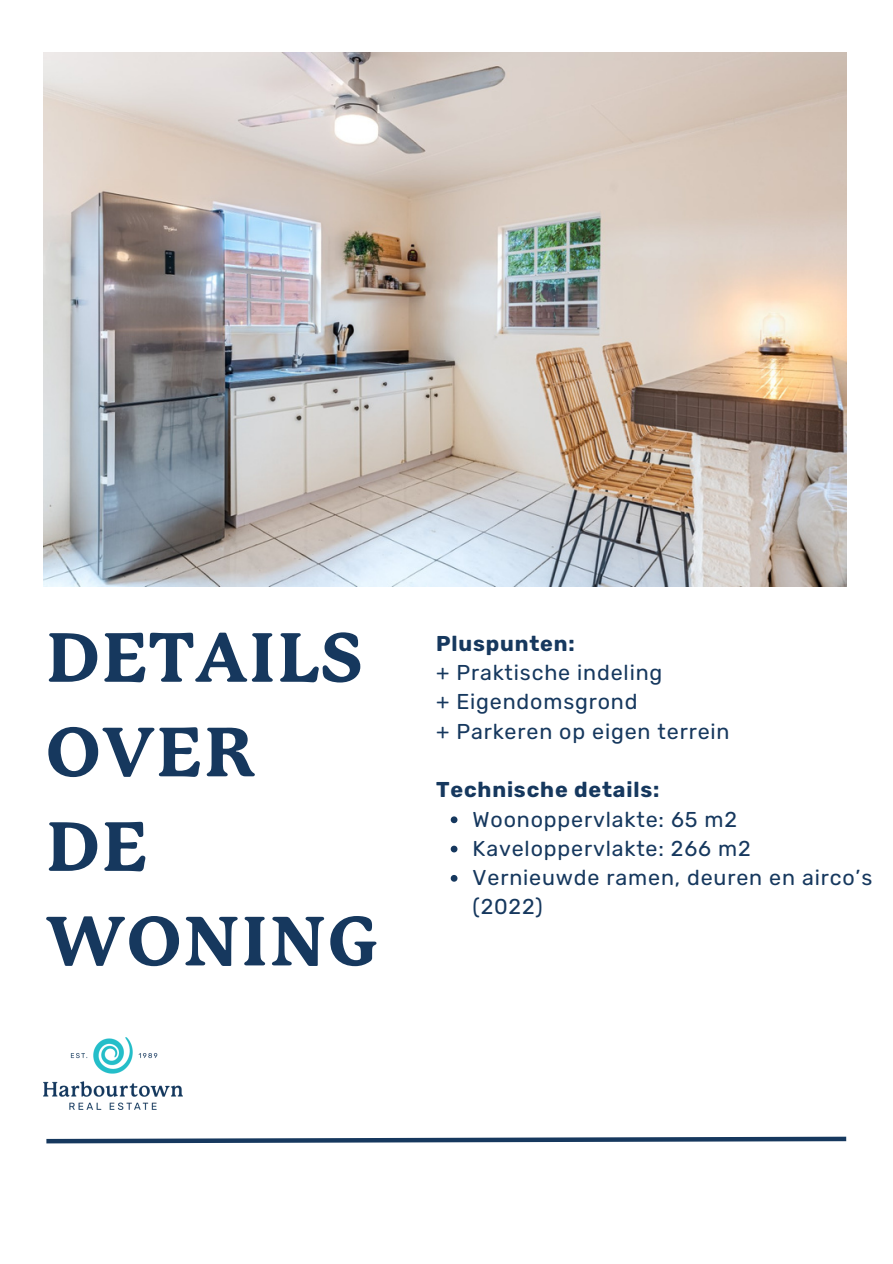
<style>
.page{position:relative;width:893px;height:1264px;background:#fff}
.page>*{position:absolute;margin:0;border:0;box-sizing:border-box;transform-origin:0 0}
.t1{font:800 67.95px/94.5px "P22 Mackinac Pro";letter-spacing:.04em;color:#16385e}
.t2{font:21.45px/29.2px "Rubik";letter-spacing:.04em;color:#16385e}
.t3{font:700 21.45px "Rubik";letter-spacing:.04em;color:#16385e}
</style>
<div class="page">
<svg style="left:46px;top:1136px;width:801px;height:8px"></svg>
<img style="left:44px;top:1037px;width:138px;height:72px">
<img style="left:44px;top:52px;width:802px;height:534px">
<svg style="left:450px;top:816px;width:7px;height:7px"></svg>
<svg style="left:450px;top:845px;width:7px;height:7px"></svg>
<svg style="left:450px;top:875px;width:7px;height:6px"></svg>
<p class="t1" style="left:46px;top:614px;width:334px">DETAILS<br>OVER<br>DE<br>WONING</p>
<p class="t3" style="left:436px;top:631px;width:140px">Pluspunten:</p>
<p class="t2" style="left:436px;top:658px;width:228px">+ Praktische indeling</p>
<p class="t2" style="left:436px;top:687px;width:203px">+ Eigendomsgrond</p>
<p class="t2" style="left:436px;top:716px;width:295px">+ Parkeren op eigen terrein</p>
<h2 class="t3" style="left:436px;top:777px;width:225px">Technische details:</h2>
<p class="t2" style="left:472px;top:804px;width:266px">Woonoppervlakte: 65 m2</p>
<p class="t2" style="left:472px;top:833px;width:279px">Kaveloppervlakte: 266 m2</p>
<p class="t2" style="left:472px;top:863px;width:401px">Vernieuwde ramen, deuren en airco’s (2022)</p>
</div>
